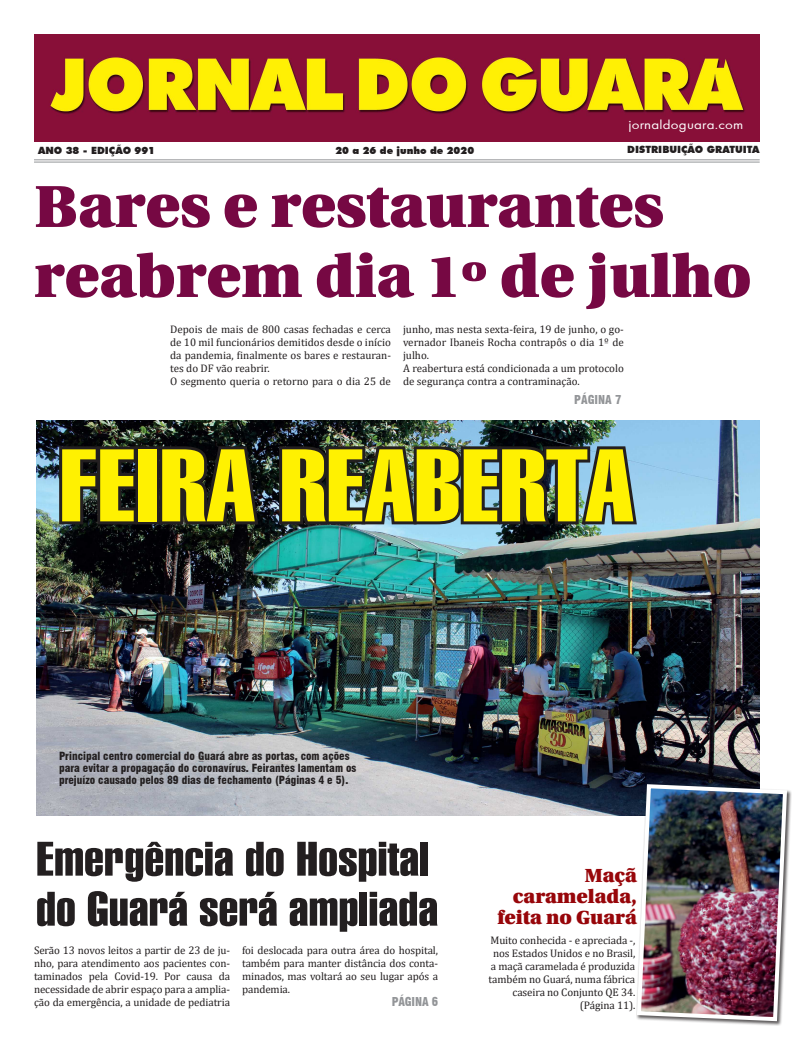
<style>
.page{position:relative;width:794px;height:1049px;background:#fff}
.page>*{position:absolute;margin:0;border:0;box-sizing:border-box;transform-origin:0 0}
.Titulo_materia2{font:100px "Swiss 911 BT Extra Compressed";color:#fff101;scale:1.25 1}
.TITULO_de_Materia{font:900 59px/70px "Utopia";color:#760843}
.Titulo_materia2-2{font:47px/50px "Swiss 911 BT Extra Compressed";color:#231f20;scale:1.25 1}
.Titulos_Colunas{font:900 19px/21px "Utopia";color:#97060a;text-align:right}
.t1{font:13px "Futura Ext Norma";letter-spacing:.015em;color:#fff}
.Entretítulo{font:900 condensed 12px "Swiss 721 BT";letter-spacing:-.005em;color:#939598}
.Texto_Materia{font:11px/13px "Cambria";letter-spacing:-.01em;color:#231f20;text-align:justify}
.Legendas{font:900 condensed 11px/12px "Swiss 721 BT";color:#231f20}
.t2{font:900 10px "Futura BT";color:#231f20}
</style>
<div class="page">
<img style="left:34px;top:34px;width:726px;height:108px">
<hr style="left:34px;top:160px;width:725px;height:1px;background:#939598">
<hr style="left:34px;top:162px;width:725px;height:1px;background:#939598">
<img style="left:36px;top:420px;width:724px;height:395px">
<div style="left:636px;top:783px;width:156px;height:243px;background:#231f20;opacity:.75"></div>
<img style="left:635px;top:782px;width:154px;height:241px">
<img style="left:56px;top:443px;width:84px;height:84px">
<div style="left:135px;top:446px;width:24px;height:78px;border:6px solid #231f20"></div>
<svg style="left:156px;top:34px;width:106px;height:494px"></svg>
<svg style="left:276px;top:34px;width:364px;height:494px"></svg>
<p class="t1" style="left:628px;top:119px;width:116px">jornaldoguara.com</p>
<p class="t2" style="left:38px;top:144px;width:119px">ANO 38 - EDIÇÃO 991</p>
<p class="t2" style="left:335px;top:144px;width:140px">20 a 26 de junho de 2020</p>
<p class="t2" style="left:627px;top:144px;width:134px">DISTRIBUIÇÃO GRATUITA</p>
<p class="TITULO_de_Materia" style="left:34px;top:172px;width:719px">Bares e restaurantes reabrem dia 1º de julho</p>
<p class="Texto_Materia" style="left:170px;top:323px;width:222px">Depois de mais de 800 casas fechadas e cerca de 10 mil funcionários demitidos desde o início da pandemia, finalmente os bares e restauran&shy;tes do DF vão reabrir.</p>
<p class="Texto_Materia" style="left:170px;top:375px;width:222px">O segmento queria o retorno para o dia 25 de</p>
<p class="Texto_Materia" style="left:403px;top:323px;width:222px">junho, mas nesta sexta-feira, 19 de junho, o go&shy;vernador Ibaneis Rocha contrapôs o dia 1º de julho.</p>
<p class="Texto_Materia" style="left:403px;top:362px;width:222px">A reabertura está condicionada a um protocolo de segurança contra a contraminação.</p>
<p class="Entretítulo" style="left:574px;top:393px;width:49px">PÁGINA 7</p>
<p class="Titulo_materia2" style="left:59px;top:430px;width:461px">FEIRA REABERTA</p>
<p class="Legendas" style="left:59px;top:750px;width:299px">Principal centro comercial do Guará abre as portas, com ações para evitar a propagação do coronavírus. Feirantes lamentam os prejuízo causado pelos 89 dias de fechamento (Páginas 4 e 5).</p>
<p class="Titulo_materia2-2" style="left:36px;top:834px;width:323px">Emergência do Hospital do Guará será ampliada</p>
<p class="Texto_Materia" style="left:34px;top:944px;width:197px">Serão 13 novos leitos a partir de 23 de ju&shy;nho, para atendimento aos pacientes con&shy;taminados pela Covid-19. Por causa da necessidade de abrir espaço para a amplia&shy;ção da emergência, a unidade de pediatria</p>
<p class="Texto_Materia" style="left:242px;top:944px;width:197px">foi deslocada para outra área do hospital, também para manter distância dos conta&shy;minados, mas voltará ao seu lugar após a pandemia.</p>
<p class="Entretítulo" style="left:392px;top:995px;width:48px">PÁGINA 6</p>
<p class="Titulos_Colunas" style="left:497px;top:865px;width:141px">Maçã caramelada, feita no Guará</p>
<p class="Texto_Materia" style="left:488px;top:934px;width:148px;text-align:right">Muito conhecida - e apreciada -, nos Estados Unidos e no Brasil, a maçã caramelada é produzida também no Guará, numa fábrica caseira no Conjunto QE 34. (Página 11).</p>
</div>
